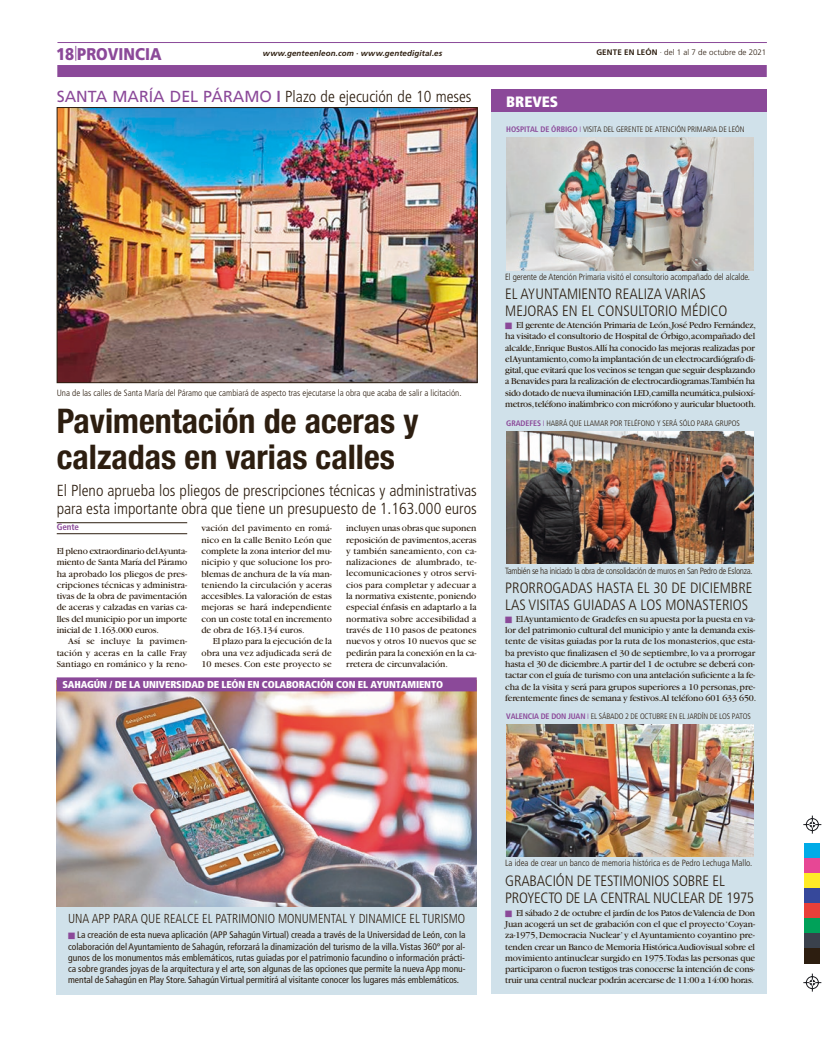
<style>
.page{position:relative;width:823px;height:1049px;background:#fff}
.page>*{position:absolute;margin:0;border:0;box-sizing:border-box;transform-origin:0 0}
.t1{font:700 condensed 34px/36px "Helvetica Neue LT Std";color:#2d1e10}
.t2{font:900 17px "Frutiger LT Std";color:#8b4999;scale:.88 1}
.t3{font:300 condensed 16px/18px "Frutiger LT Std";color:#2d1e10}
.t4{font:300 condensed 15px/17px "Frutiger LT Std";color:#2d1e10}
.t5{font:300 condensed 15px/17px "Frutiger LT Std";letter-spacing:-.02em;color:#2d1e10}
.t6{font:900 condensed 15px "Frutiger LT Std";color:#fff}
.t7{font:300 condensed 13px "Frutiger LT Std";color:#2d1e10;scale:.95 1}
.t8{font:900 condensed 10px "Frutiger";letter-spacing:-.015em;color:#fff}
.t9{font:9.5px/11.3px "Garamond";letter-spacing:-.015em;color:#2d1e10;text-align:justify}
.t10{font:condensed 9.5px/11.3px "Frutiger LT Std";letter-spacing:-.005em;color:#2d1e10;text-align:justify}
.t11{font:300 condensed 9px "Frutiger LT Std";color:#2d1e10}
.t12{font:300 condensed 9px "Frutiger LT Std";letter-spacing:-.035em;color:#2d1e10}
.t13{font:700 condensed 9px "Frutiger LT Std";letter-spacing:-.01em;color:#8b4999}
.t14{font:300 condensed 8px "Frutiger";letter-spacing:-.01em;color:#2d1e10}
.t15{font:italic 700 8px "Frutiger LT Std";letter-spacing:.015em;color:#2d1e10}
.t16{font:300 8px "Frutiger LT Std";letter-spacing:.005em;color:#2d1e10}
.s1{font-weight:700}
.s2{font-weight:400;font-stretch:normal;color:#8b4999}
.s3{font-weight:700;color:#8b4999}
.s4{color:#8b4999}
</style>
<div class="page">
<hr style="left:57px;top:42px;width:709px;height:1px;background:#8b4999">
<div style="left:57px;top:65px;width:709px;height:12px;background:#8b4999"></div>
<svg style="left:803px;top:815px;width:17px;height:19px"></svg>
<svg style="left:803px;top:973px;width:17px;height:18px"></svg>
<div style="left:804px;top:844px;width:15px;height:15px;background:#00abe7"></div>
<div style="left:804px;top:859px;width:15px;height:15px;background:#e74795"></div>
<div style="left:804px;top:874px;width:15px;height:15px;background:#ffeb27"></div>
<div style="left:804px;top:889px;width:15px;height:15px;background:#36489b"></div>
<div style="left:804px;top:904px;width:15px;height:15px;background:#e83f39"></div>
<div style="left:804px;top:919px;width:15px;height:15px;background:#00a159"></div>
<div style="left:804px;top:934px;width:15px;height:15px;background:#3a414c"></div>
<div style="left:804px;top:949px;width:15px;height:15px;background:#2d1e10"></div>
<img style="left:59px;top:109px;width:416px;height:272px">
<div style="left:57px;top:107px;width:420px;height:276px;border:1px solid #2d1e10"></div>
<hr style="left:57px;top:522px;width:130px;height:1px;background:#2d1e10">
<hr style="left:57px;top:533px;width:130px;height:1px;background:#2d1e10">
<div style="left:57px;top:685px;width:419px;height:310px;background:#d0e1ea"></div>
<img style="left:57px;top:691px;width:419px;height:215px">
<div style="left:57px;top:677px;width:419px;height:14px;background:#8b4999"></div>
<div style="left:491px;top:90px;width:275px;height:903px;background:#d0e1ea"></div>
<div style="left:491px;top:90px;width:275px;height:22px;background:#8b4999"></div>
<img style="left:506px;top:137px;width:247px;height:133px">
<img style="left:506px;top:431px;width:247px;height:132px">
<img style="left:506px;top:724px;width:247px;height:132px">
<h2 class="t2" style="left:56px;top:44px;width:121px">18<sup>|</sup>PROVINCIA</h2>
<p class="t15" style="left:263px;top:49px;width:181px">www.genteenleon.com · www.gentedigital.es</p>
<p class="t16" style="left:596px;top:48px;width:171px"><span class="s1">GENTE EN LEÓN</span> · del 1 al 7 de octubre de 2021</p>
<h3 class="t3" style="left:57px;top:88px;width:416px"><span class="s2">SANTA MARÍA DEL PÁRAMO</span> <span class="s3">I</span> Plazo de ejecución de 10 meses</h3>
<h3 class="t6" style="left:506px;top:92px;width:53px">BREVES</h3>
<p class="t14" style="left:506px;top:125px;width:240px"><span class="s3">HOSPITAL DE ÓRBIGO</span> <span class="s4">I</span> VISITA DEL GERENTE DE ATENCIÓN PRIMARIA DE LEÓN</p>
<p class="t11" style="left:57px;top:387px;width:406px">Una de las calles de Santa María del Páramo que cambiará de aspecto tras ejecutarse la obra que acaba de salir a licitación.</p>
<h1 class="t1" style="left:57px;top:402px;width:363px">Pavimentación de aceras y calzadas en varias calles</h1>
<h3 class="t3" style="left:57px;top:481px;width:421px">El Pleno aprueba los pliegos de prescripciones técnicas y administrativas para esta importante obra que tiene un presupuesto de 1.163.000 euros</h3>
<p class="t13" style="left:57px;top:522px;width:24px">Gente</p>
<p class="t9" style="left:57px;top:545px;width:132px">El pleno extraordinario del Ayunta&shy;miento de Santa María del Páramo ha aprobado los pliegos de pres&shy;cripciones técnicas y administra&shy;tivas de la obra de pavimentación de aceras y calzadas en varias ca&shy;lles del municipio por un importe inicial de 1.163.000 euros.</p>
<p class="t9" style="left:57px;top:636px;width:132px;text-indent:11px">Así se incluye la pavimen&shy;tación y aceras en la calle Fray Santiago en románico y la reno-</p>
<p class="t9" style="left:201px;top:523px;width:132px">vación del pavimento en romá&shy;nico en la calle Benito León que complete la zona interior del mu&shy;nicipio y que solucione los pro&shy;blemas de anchura de la vía man&shy;teniendo la circulación y aceras accesibles. La valoración de estas mejoras se hará independiente con un coste total en incremento de obra de 163.134 euros.</p>
<p class="t9" style="left:201px;top:636px;width:132px;text-indent:11px">El plazo para la ejecución de la obra una vez adjudicada será de 10 meses. Con este proyecto se</p>
<p class="t9" style="left:346px;top:523px;width:132px">incluyen unas obras que suponen reposición de pavimentos, aceras y también saneamiento, con ca&shy;nalizaciones de alumbrado, te&shy;lecomunicaciones y otros servi&shy;cios para completar y adecuar a la normativa existente, poniendo especial énfasis en adaptarlo a la normativa sobre accesibilidad a través de 110 pasos de peatones nuevos y otros 10 nuevos que se pedirán para la conexión en la ca&shy;rretera de circunvalación.</p>
<p class="t8" style="left:62px;top:678px;width:382px">SAHAGÚN / DE LA UNIVERSIDAD DE LEÓN EN COLABORACIÓN CON EL AYUNTAMIENTO</p>
<p class="t11" style="left:504px;top:271px;width:246px">El gerente de Atención Primaria visitó el consultorio acompañado del alcalde.</p>
<p class="t9" style="left:505px;top:319px;width:252px"><span class="s4">■</span> El gerente de Atención Primaria de León, José Pedro Fernández, ha visitado el consultorio de Hospital de Órbigo, acompañado del alcalde, Enrique Bustos.Allí ha conocido las mejoras realizadas por el Ayuntamiento,como la implantación de un electrocardiógrafo di&shy;gital, que evitará que los vecinos se tengan que seguir desplazando a Benavides para la realización de electrocardiogramas.También ha sido dotado de nueva iluminación LED,camilla neumática,pulsioxí&shy;metros, teléfono inalámbrico con micrófono y auricular bluetooth.</p>
<h3 class="t4" style="left:505px;top:286px;width:223px">EL AYUNTAMIENTO REALIZA VARIAS<br>MEJORAS EN EL CONSULTORIO MÉDICO</h3>
<p class="t14" style="left:506px;top:419px;width:235px"><span class="s3">GRADEFES</span> <span class="s4">I</span> HABRÁ QUE LLAMAR POR TELÉFONO Y SERÁ SÓLO PARA GRUPOS</p>
<p class="t12" style="left:504px;top:565px;width:249px">También se ha iniciado la obra de consolidación de muros en San Pedro de Eslonza.</p>
<h3 class="t4" style="left:505px;top:579px;width:249px">PRORROGADAS HASTA EL 30 DE DICIEMBRE<br>LAS VISITAS GUIADAS A LOS MONASTERIOS</h3>
<p class="t9" style="left:505px;top:613px;width:252px;text-align:left"><span class="s4">■</span> El Ayuntamiento de Gradefes en su apuesta por la puesta en va&shy;lor del patrimonio cultural del municipio y ante la demanda exis&shy;tente de visitas guiadas por la ruta de los monasterios, que esta&shy;ba previsto que finalizasen el 30 de septiembre, lo va a prorrogar hasta el 30 de diciembre.A partir del 1 de octubre se deberá con&shy;tactar con el guía de turismo con una antelación suficiente a la fe&shy;cha de la visita y será para grupos superiores a 10 personas, pre&shy;ferentemente fines de semana y festivos.Al teléfono 601 633 650.</p>
<p class="t14" style="left:506px;top:712px;width:246px"><span class="s3">VALENCIA DE DON JUAN</span> <span class="s4">I</span> EL SÁBADO 2 DE OCTUBRE EN EL JARDÍN DE LOS PATOS</p>
<h3 class="t7" style="left:68px;top:911px;width:419px">UNA APP PARA QUE REALCE EL PATRIMONIO MONUMENTAL Y DINAMICE EL TURISMO</h3>
<p class="t10" style="left:68px;top:929px;width:399px"><span class="s4">■</span> La creación de esta nueva aplicación (APP Sahagún Virtual) creada a través de la Universidad de León, con la colaboración del Ayuntamiento de Sahagún, reforzará la dinamización del turismo de la villa. Vistas 360º por al&shy;gunos de los monumentos más emblemáticos, rutas guiadas por el patrimonio facundino o información prácti&shy;ca sobre grandes joyas de la arquitectura y el arte, son algunas de las opciones que permite la nueva App monu&shy;mental de Sahagún en Play Store. Sahagún Virtual permitirá al visitante conocer los lugares más emblemáticos.</p>
<p class="t11" style="left:504px;top:858px;width:248px">La idea de crear un banco de memoria histórica es de Pedro Lechuga Mallo.</p>
<h3 class="t5" style="left:505px;top:872px;width:250px">GRABACIÓN DE TESTIMONIOS SOBRE EL<br>PROYECTO DE LA CENTRAL NUCLEAR DE 1975</h3>
<p class="t9" style="left:505px;top:907px;width:251px"><span class="s4">■</span> El sábado 2 de octubre el jardín de los Patos de Valencia de Don Juan acogerá un set de grabación con el que el proyecto ‘Coyan&shy;za-1975, Democracia Nuclear’ y el Ayuntamiento coyantino pre&shy;tenden crear un Banco de Memoria Histórica Audiovisual sobre el movimiento antinuclear surgido en 1975.Todas las personas que participaron o fueron testigos tras conocerse la intención de cons&shy;truir una central nuclear podrán acercarse de 11:00 a 14:00 horas.</p>
</div>
